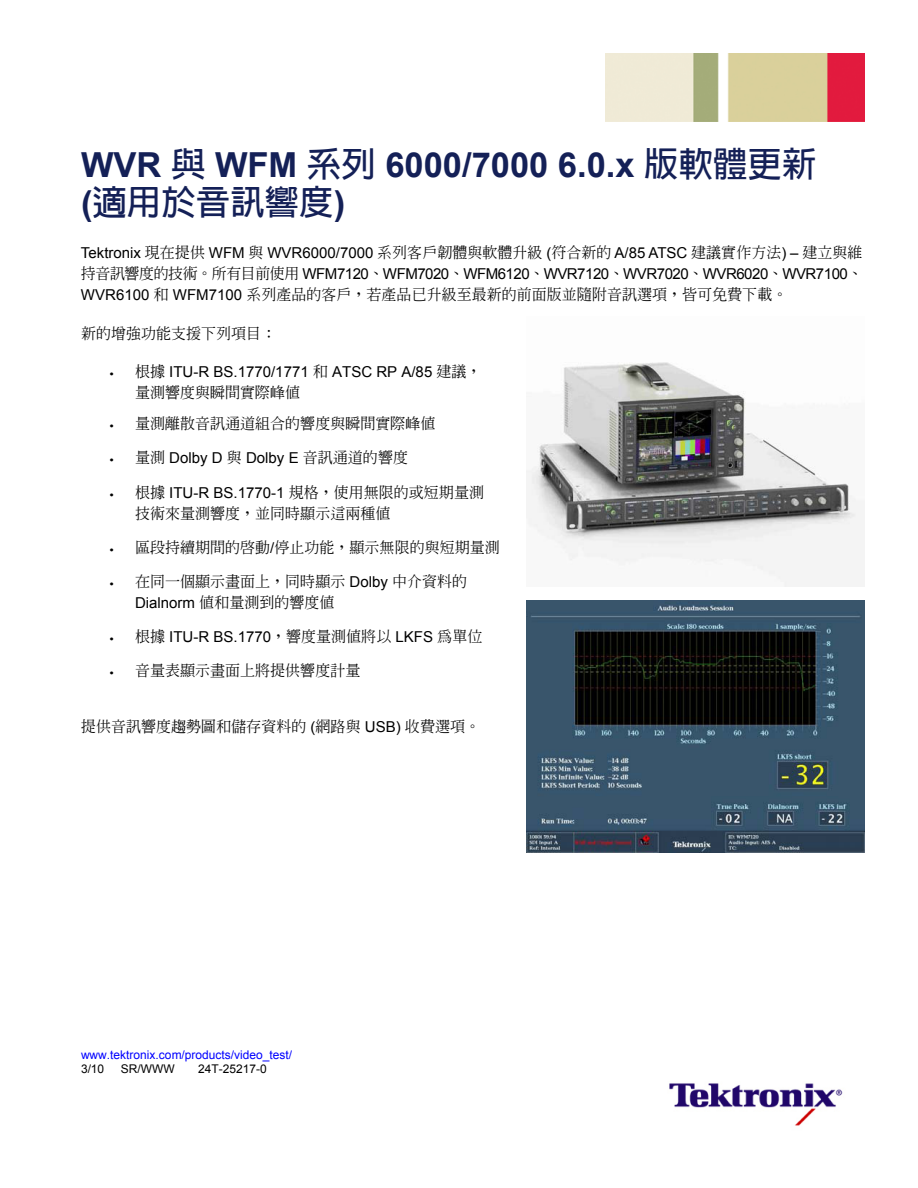
<style>
.page{position:relative;width:918px;height:1188px;background:#fff}
.page>*{position:absolute;margin:0;border:0;box-sizing:border-box;transform-origin:0 0}
.t1{font:700 34.5px "Arial";color:#142057}
.t2{font:700 34.5px "Lin Gothic";color:#142057}
.t3{font:500 15px/21px "Inn Ming";color:#000}
.t4{font:15px/21px "Arial";letter-spacing:-.035em;color:#000}
.t5{font:15px "Arial";color:#000}
.t6{font:12px "Arial";color:#00f}
.t7{font:12px "Arial";color:#000}
.s1{font-family:"Lin Gothic"}
.s2{font-family:"Arial"}
.s3{font-family:"Inn Ming";font-weight:500}
.s4{font-family:"Arial";font-weight:400}
.s5{font-family:"Courier";font-size:12px}
.s6{font-family:"Courier";font-weight:400;font-size:12px}
</style>
<div class="page">
<img style="left:605px;top:54px;width:259px;height:68px">
<img style="left:669px;top:1083px;width:174px;height:43px">
<img style="left:526px;top:600px;width:339px;height:252px">
<img style="left:526px;top:362px;width:338px;height:225px">
<h1 class="t1" style="left:81px;top:142px;width:737px">WVR <span class="s1">與</span> WFM <span class="s1">系列</span> 6000/7000 6.0.x <span class="s1">版軟體更新</span></h1>
<h1 class="t2" style="left:81px;top:184px;width:266px"><span class="s2">(</span>適用於音訊響度<span class="s2">)</span></h1>
<p class="t4" style="left:81px;top:242px;width:783px">Tektronix <span class="s3">現在提供</span> WFM <span class="s3">與</span> WVR6000/7000 <span class="s3">系列客戶韌體與軟體升級</span> (<span class="s3">符合新的</span> A/85 ATSC <span class="s3">建議實作方法</span>) – <span class="s3">建立與維持音訊響度的技術。所有目前使用</span> WFM7120<span class="s3">、</span>WFM7020<span class="s3">、</span>WFM6120<span class="s3">、</span>WVR7120<span class="s3">、</span>WVR7020<span class="s3">、</span>WVR6020<span class="s3">、</span>WVR7100<span class="s3">、</span></p>
<p class="t3" style="left:81px;top:283px;width:708px"><span class="s4">WVR6100</span> 和 <span class="s4">WFM7100</span> 系列產品的客戶，若產品已升級至最新的前面版並隨附音訊選項，皆可免費下載。</p>
<p class="t3" style="left:81px;top:323px;width:197px">新的增強功能支援下列項目：</p>
<p class="t5" style="left:108px;top:362px;width:375px"><span class="s5">•</span> <span class="s3">根據</span> ITU-R BS.1770/1771 <span class="s3">和</span> ATSC RP A/85 <span class="s3">建議，</span></p>
<p class="t3" style="left:135px;top:382px;width:167px">量測響度與瞬間實際峰值</p>
<p class="t3" style="left:108px;top:413px;width:329px"><span class="s6">•</span> 量測離散音訊通道組合的響度與瞬間實際峰值</p>
<p class="t5" style="left:108px;top:448px;width:302px"><span class="s5">•</span> <span class="s3">量測</span> Dolby D <span class="s3">與</span> Dolby E <span class="s3">音訊通道的響度</span></p>
<p class="t3" style="left:135px;top:482px;width:351px;text-indent:-27px"><span class="s6">•</span> 根據 <span class="s4">ITU-R BS.1770-1</span> 規格，使用無限的或短期量測技術來量測響度，並同時顯示這兩種值</p>
<p class="t3" style="left:108px;top:536px;width:393px"><span class="s6">•</span> 區段持續期間的啟動<span class="s4">/</span>停止功能，顯示無限的與短期量測</p>
<p class="t3" style="left:135px;top:571px;width:334px;text-indent:-27px"><span class="s6">•</span> 在同一個顯示畫面上，同時顯示 <span class="s4">Dolby</span> 中介資料的<br><span class="s4">Dialnorm</span> 值和量測到的響度值</p>
<p class="t5" style="left:108px;top:627px;width:376px"><span class="s5">•</span> <span class="s3">根據</span> ITU-R BS.1770<span class="s3">，響度量測值將以</span> LKFS <span class="s3">為單位</span></p>
<p class="t3" style="left:108px;top:660px;width:254px"><span class="s6">•</span> 音量表顯示畫面上將提供響度計量</p>
<p class="t3" style="left:81px;top:715px;width:401px">提供音訊響度趨勢圖和儲存資料的 <span class="s4">(</span>網路與 <span class="s4">USB)</span> 收費選項。</p>
<p class="t6" style="left:81px;top:1047px;width:213px">www.tektronix.com/products/video_test/</p>
<p class="t7" style="left:81px;top:1061px;width:25px">3/10</p>
<p class="t7" style="left:121px;top:1061px;width:55px">SR/WWW</p>
<p class="t7" style="left:198px;top:1061px;width:70px">24T-25217-0</p>
</div>
